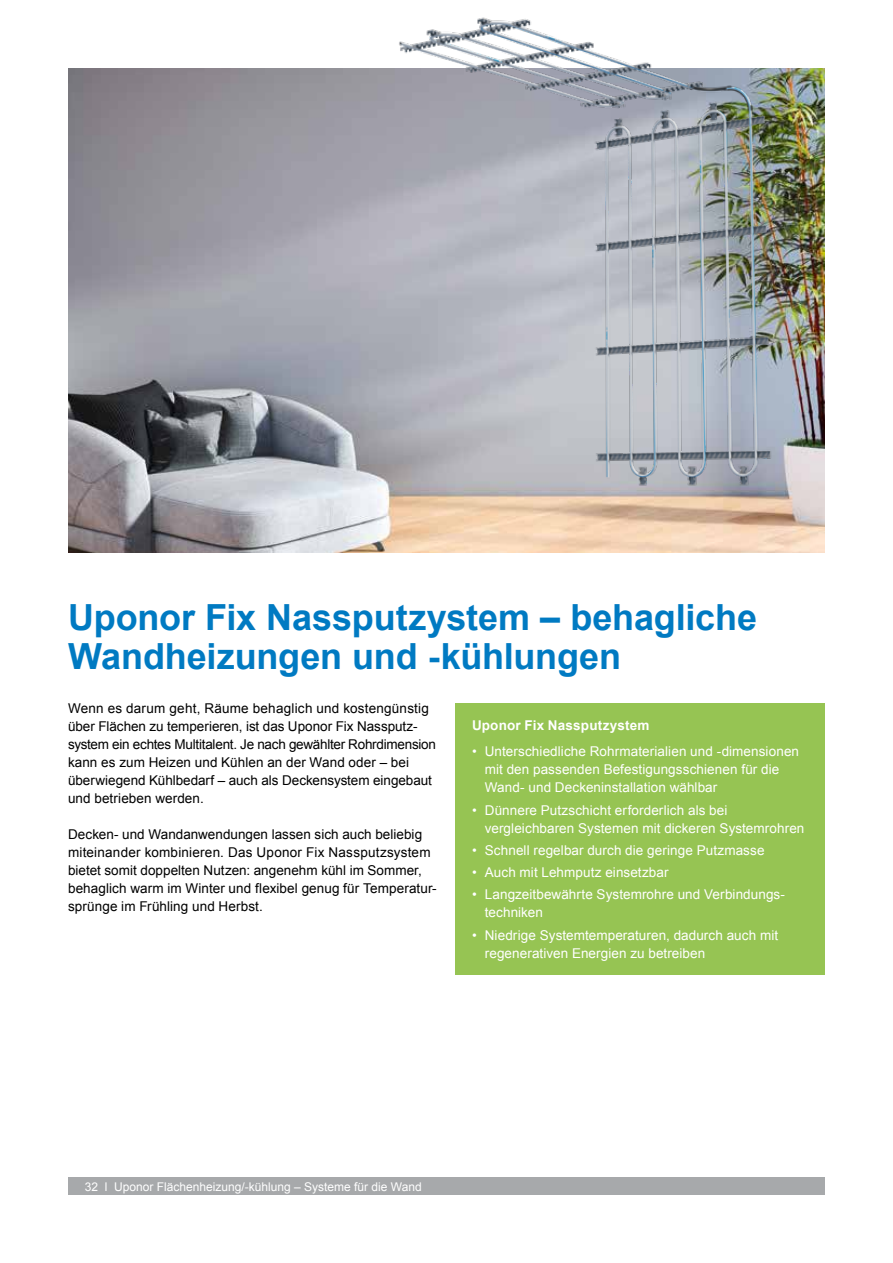
<style>
.page{position:relative;width:893px;height:1263px;background:#fff}
.page>*{position:absolute;margin:0;border:0;box-sizing:border-box;transform-origin:0 0}
.t1{font:700 36px/39px "Arial";letter-spacing:-.005em;color:#007ac2}
.t2{font:13.5px/18px "Arial";letter-spacing:.005em;color:#000}
.t3{font:13.5px/18px "Arial";letter-spacing:.005em;color:#fff}
.t4{font:700 13.5px "Arial";letter-spacing:.015em;color:#fff}
.t5{font:12px "Arial";color:#fff}
</style>
<div class="page">
<div style="left:68px;top:1178px;width:757px;height:17px;background:#a7a9ab"></div>
<img style="left:68px;top:68px;width:757px;height:485px">
<div style="left:455px;top:703px;width:370px;height:272px;background:#96c453"></div>
<img style="left:371px;top:17px;width:411px;height:486px">
<h1 class="t1" style="left:68px;top:599px;width:691px">Uponor Fix Nassputzystem – behagliche<br>Wandheizungen und -kühlungen</h1>
<p class="t2" style="left:68px;top:699px;width:370px">Wenn es darum geht, Räume behaglich und kostengünstig über Flächen zu temperieren, ist das Uponor Fix Nassputz&shy;system ein echtes Multitalent. Je nach gewählter Rohrdimension kann es zum Heizen und Kühlen an der Wand oder – bei überwiegend Kühlbedarf – auch als Deckensystem eingebaut und betrieben werden.</p>
<p class="t2" style="left:68px;top:825px;width:370px">Decken- und Wandanwendungen lassen sich auch beliebig miteinander kombinieren. Das Uponor Fix Nassputzsystem bietet somit doppelten Nutzen: angenehm kühl im Sommer, behaglich warm im Winter und flexibel genug für Temperatur&shy;sprünge im Frühling und Herbst.</p>
<p class="t4" style="left:472px;top:716px;width:179px">Uponor Fix Nassputzystem</p>
<p class="t3" style="left:485px;top:743px;width:316px;text-indent:-13px">• Unterschiedliche Rohrmaterialien und -dimensionen mit den passenden Befestigungsschienen für die<br>Wand- und Deckeninstallation wählbar</p>
<p class="t3" style="left:485px;top:801px;width:321px;text-indent:-13px">• Dünnere Putzschicht erforderlich als bei vergleichbaren Systemen mit dickeren Systemrohren</p>
<p class="t3" style="left:472px;top:841px;width:294px">• Schnell regelbar durch die geringe Putzmasse</p>
<p class="t3" style="left:472px;top:864px;width:198px">• Auch mit Lehmputz einsetzbar</p>
<p class="t3" style="left:485px;top:886px;width:302px;text-indent:-13px">• Langzeitbewährte Systemrohre und Verbindungs&shy;techniken</p>
<p class="t3" style="left:485px;top:926px;width:295px;text-indent:-13px">• Niedrige Systemtemperaturen, dadurch auch mit regenerativen Energien zu betreiben</p>
<p class="t5" style="left:85px;top:1179px;width:339px">32 l Uponor Flächenheizung/-kühlung – Systeme für die Wand</p>
</div>
